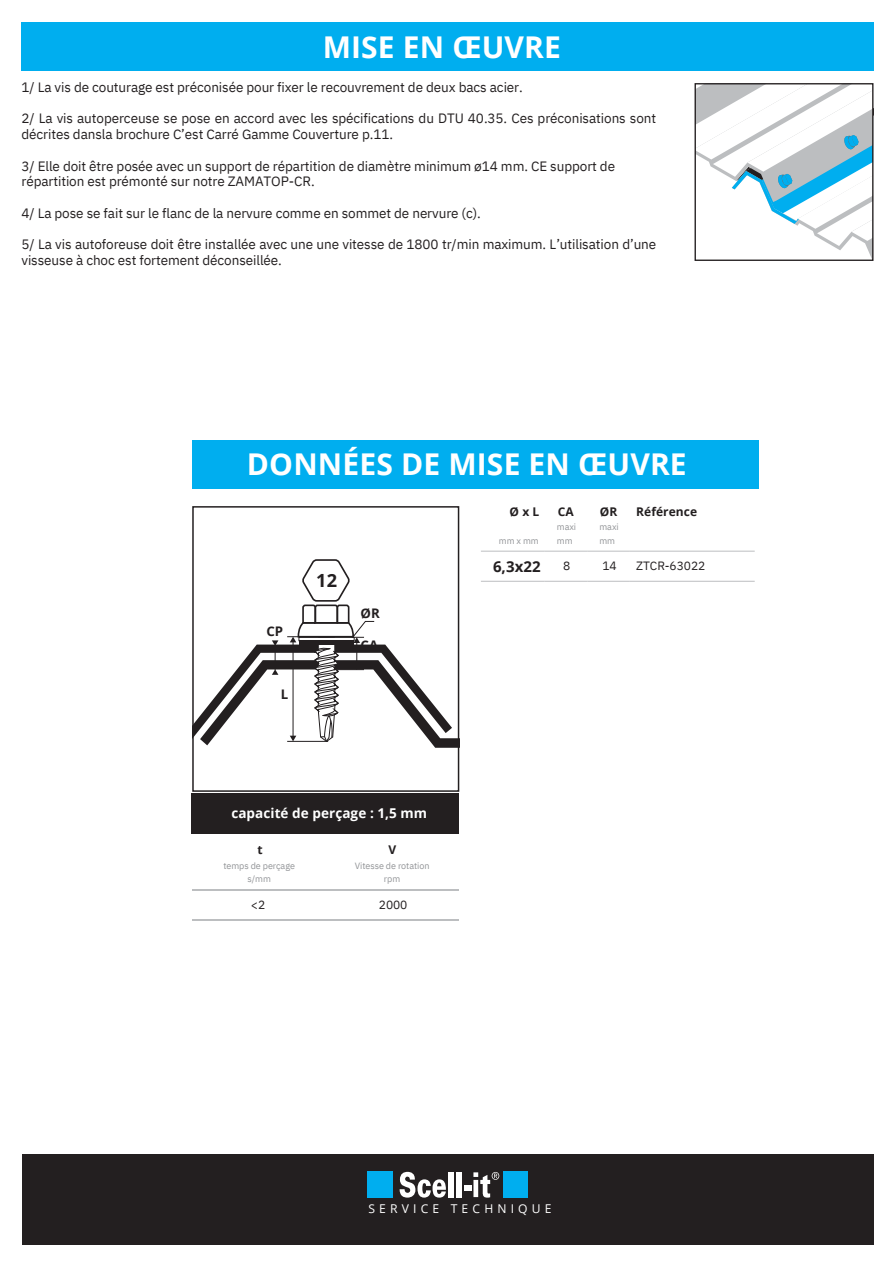
<style>
.page{position:relative;width:894px;height:1264px;background:#fff}
.page>*{position:absolute;margin:0;border:0;box-sizing:border-box;transform-origin:0 0}
.t1{font:700 30px "Open Sans";letter-spacing:.005em;color:#fff}
.t2{font:700 18.15px "Open Sans";color:#231f20}
.t3{font:700 15px "Open Sans";color:#231f20}
.t4{font:13.5px/15.8px "IBM Plex Sans";letter-spacing:-.005em;color:#231f20}
.t5{font:700 13.5px "Open Sans";letter-spacing:.005em;color:#fff}
.t6{font:700 13.2px "Open Sans";color:#231f20}
.t7{font:12.15px "Open Sans";letter-spacing:.345em;color:#fff}
.t8{font:12px "IBM Plex Sans";letter-spacing:-.005em;color:#231f20}
.t9{font:700 12px "Open Sans";letter-spacing:.005em;color:#231f20}
.t10{font:9px/13.5px "IBM Plex Sans";letter-spacing:-.005em;color:#939598;text-align:center}
</style>
<div class="page">
<hr style="left:193px;top:889px;width:132px;height:1px;background:#bcbec0">
<hr style="left:325px;top:889px;width:133px;height:1px;background:#bcbec0">
<hr style="left:193px;top:919px;width:132px;height:1px;background:#bcbec0">
<hr style="left:325px;top:919px;width:133px;height:1px;background:#bcbec0">
<div style="left:192px;top:440px;width:566px;height:48px;background:#00aeef"></div>
<svg style="left:194px;top:558px;width:349px;height:189px"></svg>
<div style="left:192px;top:506px;width:267px;height:285px;border:1px solid #231f20"></div>
<hr style="left:481px;top:551px;width:63px;height:1px;background:#bcbec0">
<hr style="left:544px;top:551px;width:43px;height:1px;background:#bcbec0">
<hr style="left:587px;top:551px;width:42px;height:1px;background:#bcbec0">
<hr style="left:629px;top:551px;width:125px;height:1px;background:#bcbec0">
<hr style="left:481px;top:581px;width:63px;height:1px;background:#bcbec0">
<hr style="left:544px;top:581px;width:43px;height:1px;background:#bcbec0">
<hr style="left:587px;top:581px;width:42px;height:1px;background:#bcbec0">
<hr style="left:629px;top:581px;width:125px;height:1px;background:#bcbec0">
<div style="left:192px;top:792px;width:267px;height:41px;background:#231f20"></div>
<div style="left:22px;top:1154px;width:850px;height:90px;background:#231f20"></div>
<div style="left:367px;top:1171px;width:25px;height:26px;background:#00aeef"></div>
<div style="left:503px;top:1171px;width:24px;height:26px;background:#00aeef"></div>
<svg style="left:399px;top:1171px;width:47px;height:26px"></svg>
<div style="left:448px;top:1172px;width:5px;height:25px;background:#fff"></div>
<hr style="left:457px;top:1172px;width:4px;height:25px;background:#fff">
<svg style="left:464px;top:1172px;width:35px;height:25px"></svg>
<div style="left:21px;top:23px;width:852px;height:48px;background:#00aeef"></div>
<svg style="left:564px;top:22px;width:310px;height:239px"></svg>
<div style="left:694px;top:83px;width:179px;height:178px;border:1px solid #231f20"></div>
<h1 class="t1" style="left:322px;top:26px;width:240px">MISE EN ŒUVRE</h1>
<p class="t4" style="left:21px;top:79px;width:502px">1/ La vis de couturage est préconisée pour fixer le recouvrement de deux bacs acier.</p>
<p class="t4" style="left:21px;top:110px;width:636px">2/ La vis autoperceuse se pose en accord avec les spécifications du DTU 40.35. Ces préconisations sont décrites dansla brochure C’est Carré Gamme Couverture p.11.</p>
<p class="t4" style="left:21px;top:158px;width:595px">3/ Elle doit être posée avec un support de répartition de diamètre minimum ø14 mm. CE support de répartition est prémonté sur notre ZAMATOP-CR.</p>
<p class="t4" style="left:21px;top:205px;width:461px">4/ La pose se fait sur le flanc de la nervure comme en sommet de nervure (c).</p>
<p class="t4" style="left:21px;top:236px;width:636px">5/ La vis autoforeuse doit être installée avec une une vitesse de 1800 tr/min maximum. L’utilisation d’une visseuse à choc est fortement déconseillée.</p>
<h1 class="t1" style="left:247px;top:443px;width:441px">DONNÉES DE MISE EN ŒUVRE</h1>
<p class="t9" style="left:509px;top:503px;width:31px">ØxL</p>
<p class="t9" style="left:557px;top:503px;width:17px">CA</p>
<p class="t9" style="left:599px;top:503px;width:19px">ØR</p>
<p class="t9" style="left:636px;top:503px;width:62px">Référence</p>
<p class="t6" style="left:266px;top:622px;width:18px">CP</p>
<p class="t6" style="left:281px;top:684px;width:9px">L</p>
<h2 class="t2" style="left:316px;top:567px;width:22px">12</h2>
<p class="t6" style="left:360px;top:603px;width:21px">ØR</p>
<p class="t6" style="left:360px;top:636px;width:19px">CA</p>
<p class="t5" style="left:231px;top:803px;width:197px">capacité de perçage : 1,5 mm</p>
<p class="t9" style="left:257px;top:841px;width:7px">t</p>
<p class="t9" style="left:388px;top:841px;width:9px">V</p>
<p class="t10" style="left:223px;top:858px;width:73px">temps de perçage s/mm</p>
<p class="t10" style="left:354px;top:858px;width:76px">Vitesse de rotation rpm</p>
<p class="t8" style="left:251px;top:896px;width:16px">&lt;2</p>
<p class="t8" style="left:379px;top:896px;width:30px">2000</p>
<p class="t10" style="left:498px;top:534px;width:41px">mm x mm</p>
<p class="t3" style="left:493px;top:556px;width:49px">6,3x22</p>
<p class="t10" style="left:556px;top:520px;width:21px;text-align:left">maxi mm</p>
<p class="t10" style="left:599px;top:520px;width:21px;text-align:left">maxi mm</p>
<p class="t8" style="left:563px;top:558px;width:9px">8</p>
<p class="t8" style="left:602px;top:558px;width:16px">14</p>
<p class="t8" style="left:636px;top:558px;width:70px">ZTCR-63022</p>
<p class="t7" style="left:368px;top:1199px;width:185px">SERVICE TECHNIQUE</p>
</div>
